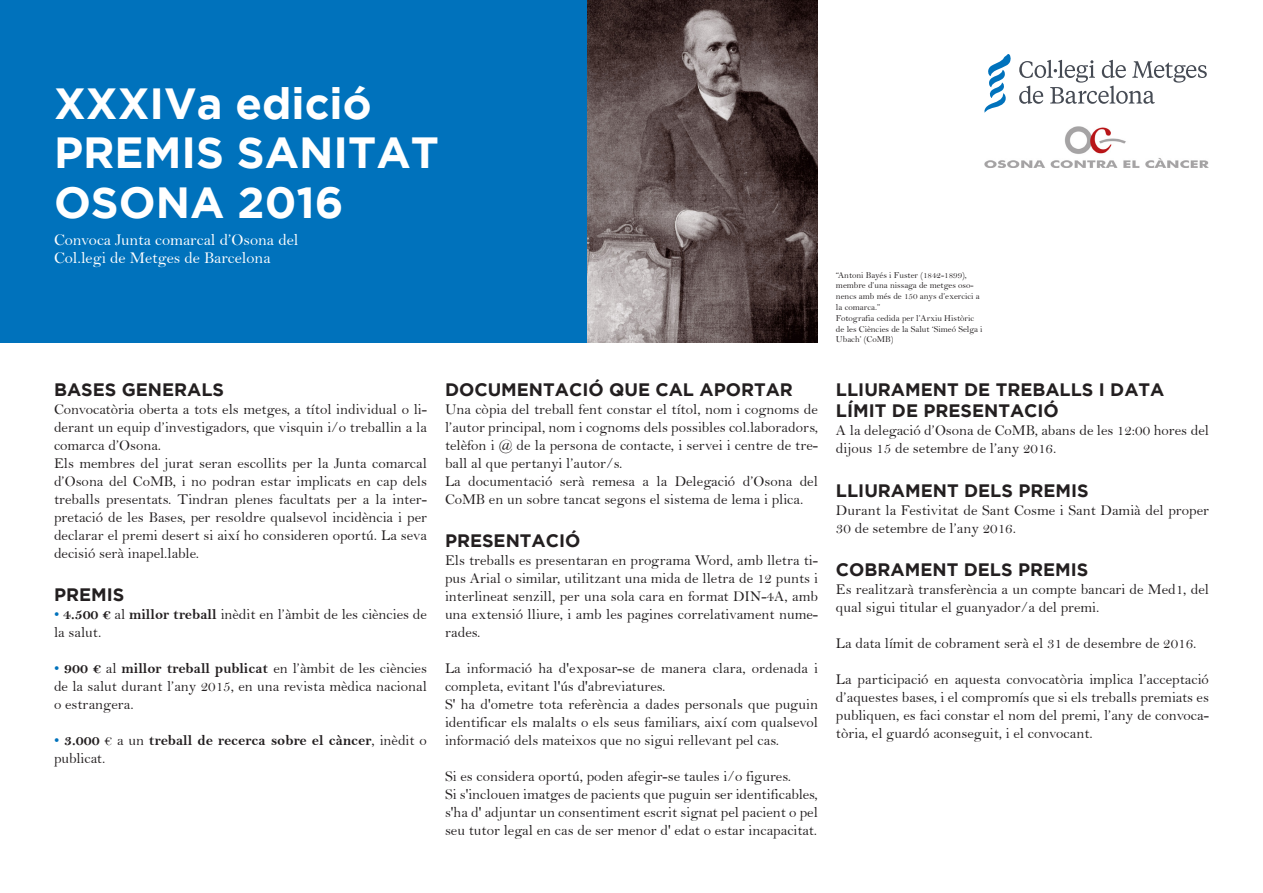
<style>
.page{position:relative;width:1263px;height:893px;background:#fff}
.page>*{position:absolute;margin:0;border:0;box-sizing:border-box;transform-origin:0 0}
.t1{font:700 43.5px "Gotham";color:#fff}
.t2{font:700 18px "Gotham";color:#231f20}
.t3{font:16.5px "Bell";color:#fff}
.t4{font:15px/18px "Bell";color:#231f20;text-align:justify}
.t5{font:15px/18px "Bell MT Bold";color:#231f20}
.t6{font:9px/10.8px "Bell";color:#231f20}
.s1{color:#0072bc}
.s2{font-family:"Bell MT Bold"}
.s3{font-family:"Bell";color:#0072bc}
.s4{font-family:"Bell"}
</style>
<div class="page">
<svg style="left:1019px;top:60px;width:188px;height:44px"></svg>
<svg style="left:984px;top:54px;width:27px;height:59px"></svg>
<div style="left:0;top:0;width:818px;height:342px;background:#0072bc"></div>
<img style="left:588px;top:0;width:230px;height:342px">
<img style="left:984px;top:127px;width:225px;height:41px">
<p class="t1" style="left:54px;top:78px;width:319px">XXXIVa edició</p>
<p class="t1" style="left:54px;top:128px;width:386px">PREMIS SANITAT</p>
<p class="t1" style="left:54px;top:177px;width:291px">OSONA 2016</p>
<p class="t3" style="left:54px;top:230px;width:246px">Convoca Junta comarcal d’Osona del</p>
<p class="t3" style="left:54px;top:248px;width:218px">Col.legi de Metges de Barcelona</p>
<p class="t2" style="left:54px;top:379px;width:172px">BASES GENERALS</p>
<p class="t4" style="left:54px;top:400px;width:374px">Convocatòria oberta a tots els metges, a títol individual o li&shy;derant un equip d’investigadors, que visquin i/o treballin a la comarca d’Osona.</p>
<p class="t4" style="left:54px;top:454px;width:374px">Els membres del jurat seran escollits per la Junta comarcal d’Osona del CoMB, i no podran estar implicats en cap dels treballs presentats. Tindran plenes facultats per a la inter&shy;pretació de les Bases, per resoldre qualsevol incidència i per declarar el premi desert si així ho consideren oportú. La seva decisió serà inapel.lable.</p>
<p class="t2" style="left:54px;top:584px;width:72px">PREMIS</p>
<p class="t4" style="left:54px;top:605px;width:374px"><span class="s1">•</span> <span class="s2">4.500 €</span> al <span class="s2">millor treball</span> inèdit en l’àmbit de les ciències de la salut.</p>
<p class="t4" style="left:54px;top:659px;width:374px"><span class="s1">•</span> <span class="s2">900 €</span> al <span class="s2">millor treball publicat</span> en l’àmbit de les ciències de la salut durant l’any 2015, en una revista mèdica nacional o estrangera.</p>
<p class="t5" style="left:54px;top:731px;width:374px"><span class="s3">•</span> 3.000 <span class="s4">€ a un</span> treball de recerca sobre el càncer<span class="s4">, inèdit o publicat.</span></p>
<p class="t2" style="left:445px;top:379px;width:349px">DOCUMENTACIÓ QUE CAL APORTAR</p>
<p class="t4" style="left:445px;top:400px;width:374px">Una còpia del treball fent constar el títol, nom i cognoms de l’autor principal, nom i cognoms dels possibles col.laboradors, telèfon i @ de la persona de contacte, i servei i centre de tre&shy;ball al que pertanyi l’autor/s.</p>
<p class="t4" style="left:445px;top:472px;width:374px">La documentació serà remesa a la Delegació d’Osona del<br>CoMB en un sobre tancat segons el sistema de lema i plica.</p>
<p class="t2" style="left:445px;top:530px;width:137px">PRESENTACIÓ</p>
<p class="t4" style="left:445px;top:551px;width:374px">Els treballs es presentaran en programa Word, amb lletra ti&shy;pus Arial o similar, utilitzant una mida de lletra de 12 punts i interlineat senzill, per una sola cara en format DIN-4A, amb una extensió lliure, i amb les pagines correlativament nume&shy;rades.</p>
<p class="t4" style="left:445px;top:659px;width:374px">La informació ha d'exposar-se de manera clara, ordenada i completa, evitant l'ús d'abreviatures.</p>
<p class="t4" style="left:445px;top:695px;width:374px">S' ha d'ometre tota referència a dades personals que puguin identificar els malalts o els seus familiars, així com qualsevol informació dels mateixos que no sigui rellevant pel cas.</p>
<p class="t4" style="left:445px;top:767px;width:347px">Si es considera oportú, poden afegir-se taules i/o figures.</p>
<p class="t4" style="left:445px;top:785px;width:374px">Si s'inclouen imatges de pacients que puguin ser identificables, s'ha d' adjuntar un consentiment escrit signat pel pacient o pel seu tutor legal en cas de ser menor d' edat o estar incapacitat.</p>
<p class="t6" style="left:836px;top:269px;width:145px">“Antoni Bayés i Fuster (1842-1899), membre d’una nissaga de metges oso&shy;nencs amb més de 150 anys d’exercici a la comarca.”</p>
<p class="t6" style="left:836px;top:312px;width:148px">Fotografia cedida per l’Arxiu Històric de les Ciències de la Salut ‘Simeó Selga i<br>Ubach’ (CoMB)</p>
<p class="t2" style="left:836px;top:379px;width:330px">LLIURAMENT DE TREBALLS I DATA</p>
<p class="t2" style="left:836px;top:401px;width:224px">LÍMIT DE PRESENTACIÓ</p>
<p class="t4" style="left:836px;top:422px;width:374px">A la delegació d’Osona de CoMB, abans de les 12:00 hores del dijous 15 de setembre de l’any 2016.</p>
<p class="t2" style="left:836px;top:480px;width:254px">LLIURAMENT DELS PREMIS</p>
<p class="t4" style="left:836px;top:501px;width:374px">Durant la Festivitat de Sant Cosme i Sant Damià del proper<br>30 de setembre de l’any 2016.</p>
<p class="t2" style="left:836px;top:559px;width:254px">COBRAMENT DELS PREMIS</p>
<p class="t4" style="left:836px;top:580px;width:374px">Es realitzarà transferència a un compte bancari de Med1, del qual sigui titular el guanyador/a del premi.</p>
<p class="t4" style="left:836px;top:634px;width:362px">La data límit de cobrament serà el 31 de desembre de 2016.</p>
<p class="t4" style="left:836px;top:670px;width:374px">La participació en aquesta convocatòria implica l’acceptació d’aquestes bases, i el compromís que si els treballs premiats es publiquen, es faci constar el nom del premi, l’any de convoca&shy;tòria, el guardó aconseguit, i el convocant.</p>
</div>
